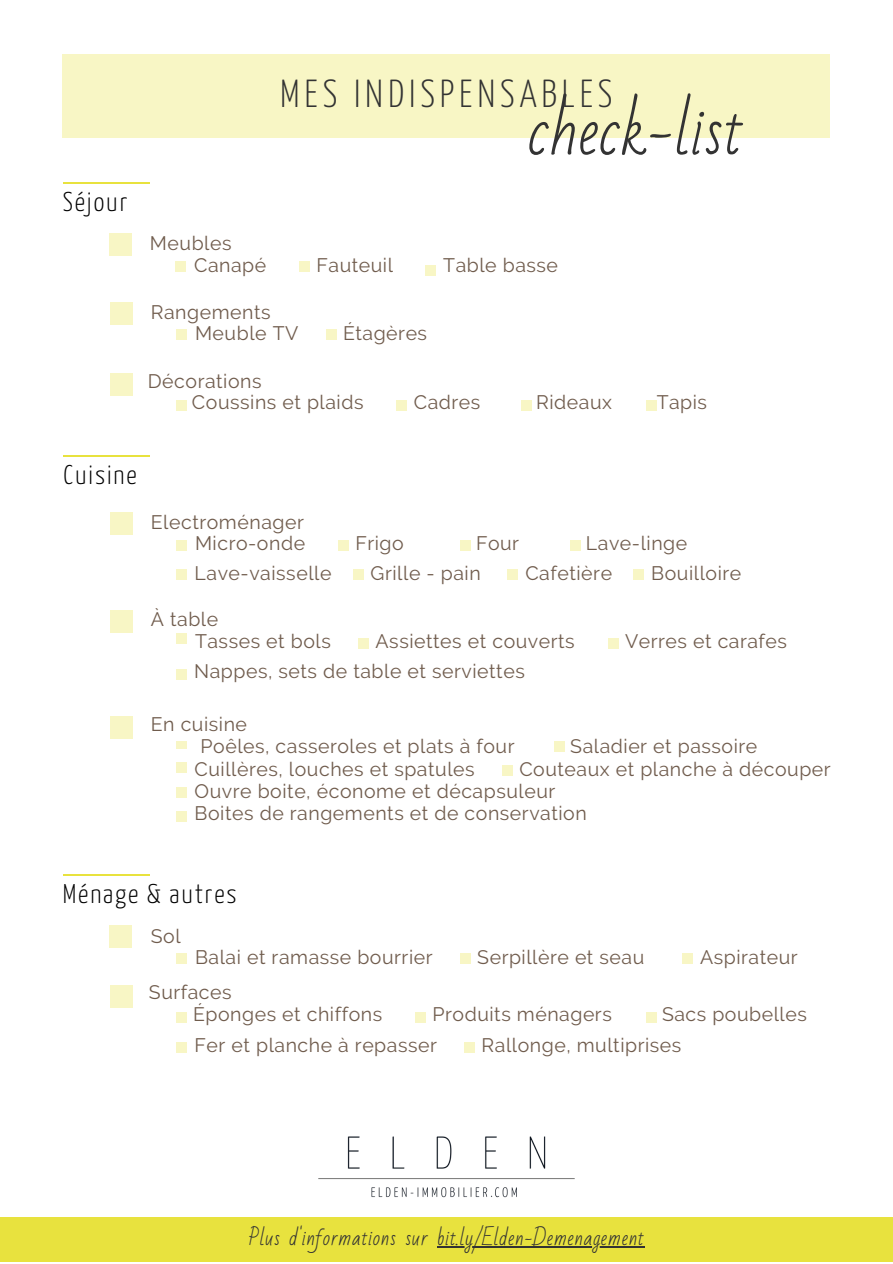
<style>
.page{position:relative;width:893px;height:1264px;background:#fff}
.page>*{position:absolute;margin:0;border:0;box-sizing:border-box;transform-origin:0 0}
.t1{font:63px "Bad Script";color:#333}
.t2{font:300 39px "Yanone Kaffeesatz";letter-spacing:.125em;color:#333}
.t3{font:300 27px "Yanone Kaffeesatz";letter-spacing:.07em;color:#000}
.t4{font:19.5px "Raleway";letter-spacing:.03em;color:#705c4d}
.t5{font:19.5px "Bad Script";letter-spacing:.03em;color:#333}
</style>
<div class="page">
<div style="left:0;top:1217px;width:892px;height:45px;background:#e8e23e"></div>
<img style="left:318px;top:1136px;width:257px;height:61px">
<hr style="left:437px;top:1245px;width:207px;height:2px;background:#333">
<div style="left:646px;top:401px;width:11px;height:10px;background:#f8f6c5"></div>
<hr style="left:63px;top:183px;width:86px;height:1px;background:#e8e23e">
<div style="left:110px;top:234px;width:22px;height:22px;background:#f8f6c5"></div>
<div style="left:176px;top:261px;width:10px;height:10px;background:#f8f6c5"></div>
<div style="left:300px;top:261px;width:10px;height:10px;background:#f8f6c5"></div>
<div style="left:425px;top:265px;width:10px;height:10px;background:#f8f6c5"></div>
<div style="left:110px;top:373px;width:23px;height:22px;background:#f8f6c5"></div>
<div style="left:177px;top:401px;width:10px;height:10px;background:#f8f6c5"></div>
<div style="left:396px;top:401px;width:10px;height:10px;background:#f8f6c5"></div>
<div style="left:521px;top:401px;width:11px;height:10px;background:#f8f6c5"></div>
<div style="left:110px;top:302px;width:23px;height:23px;background:#f8f6c5"></div>
<div style="left:177px;top:329px;width:10px;height:10px;background:#f8f6c5"></div>
<div style="left:326px;top:329px;width:10px;height:10px;background:#f8f6c5"></div>
<div style="left:633px;top:569px;width:11px;height:11px;background:#f8f6c5"></div>
<div style="left:608px;top:638px;width:11px;height:10px;background:#f8f6c5"></div>
<hr style="left:63px;top:455px;width:86px;height:1px;background:#e8e23e">
<div style="left:110px;top:512px;width:23px;height:22px;background:#f8f6c5"></div>
<div style="left:177px;top:540px;width:10px;height:10px;background:#f8f6c5"></div>
<div style="left:338px;top:540px;width:10px;height:10px;background:#f8f6c5"></div>
<div style="left:460px;top:540px;width:10px;height:10px;background:#f8f6c5"></div>
<div style="left:570px;top:540px;width:10px;height:10px;background:#f8f6c5"></div>
<div style="left:177px;top:569px;width:10px;height:11px;background:#f8f6c5"></div>
<div style="left:353px;top:569px;width:10px;height:11px;background:#f8f6c5"></div>
<div style="left:507px;top:569px;width:10px;height:11px;background:#f8f6c5"></div>
<div style="left:110px;top:610px;width:23px;height:23px;background:#f8f6c5"></div>
<div style="left:177px;top:633px;width:10px;height:11px;background:#f8f6c5"></div>
<div style="left:358px;top:638px;width:10px;height:10px;background:#f8f6c5"></div>
<div style="left:177px;top:669px;width:10px;height:11px;background:#f8f6c5"></div>
<div style="left:110px;top:716px;width:23px;height:22px;background:#f8f6c5"></div>
<div style="left:177px;top:741px;width:10px;height:7px;background:#f8f6c5"></div>
<div style="left:554px;top:741px;width:10px;height:10px;background:#f8f6c5"></div>
<div style="left:177px;top:762px;width:10px;height:10px;background:#f8f6c5"></div>
<div style="left:177px;top:787px;width:10px;height:10px;background:#f8f6c5"></div>
<div style="left:502px;top:765px;width:10px;height:10px;background:#f8f6c5"></div>
<div style="left:177px;top:811px;width:10px;height:10px;background:#f8f6c5"></div>
<div style="left:682px;top:953px;width:11px;height:10px;background:#f8f6c5"></div>
<div style="left:646px;top:1012px;width:11px;height:10px;background:#f8f6c5"></div>
<hr style="left:63px;top:874px;width:86px;height:1px;background:#e8e23e">
<div style="left:110px;top:925px;width:22px;height:23px;background:#f8f6c5"></div>
<div style="left:177px;top:953px;width:10px;height:10px;background:#f8f6c5"></div>
<div style="left:460px;top:953px;width:10px;height:10px;background:#f8f6c5"></div>
<div style="left:110px;top:985px;width:23px;height:22px;background:#f8f6c5"></div>
<div style="left:177px;top:1012px;width:10px;height:10px;background:#f8f6c5"></div>
<div style="left:415px;top:1012px;width:10px;height:10px;background:#f8f6c5"></div>
<div style="left:464px;top:1041px;width:10px;height:11px;background:#f8f6c5"></div>
<div style="left:177px;top:1041px;width:10px;height:11px;background:#f8f6c5"></div>
<div style="left:63px;top:54px;width:766px;height:84px;background:#f8f6c5"></div>
<p class="t3" style="left:63px;top:191px;width:66px">Séjour</p>
<p class="t2" style="left:280px;top:78px;width:334px">MES INDISPENSABLES</p>
<p class="t1" style="left:527px;top:96px;width:217px">check-list</p>
<p class="t4" style="left:150px;top:232px;width:83px">Meubles</p>
<p class="t4" style="left:194px;top:253px;width:74px">Canapé</p>
<p class="t4" style="left:316px;top:253px;width:78px">Fauteuil</p>
<p class="t4" style="left:443px;top:253px;width:116px">Table basse</p>
<p class="t4" style="left:151px;top:300px;width:121px">Rangements</p>
<p class="t4" style="left:195px;top:322px;width:105px">Meuble TV</p>
<p class="t4" style="left:343px;top:322px;width:86px">Étagères</p>
<p class="t4" style="left:148px;top:369px;width:115px">Décorations</p>
<p class="t4" style="left:192px;top:391px;width:173px">Coussins et plaids</p>
<p class="t4" style="left:414px;top:391px;width:68px">Cadres</p>
<p class="t4" style="left:536px;top:391px;width:77px">Rideaux</p>
<p class="t4" style="left:656px;top:391px;width:52px">Tapis</p>
<p class="t3" style="left:64px;top:464px;width:75px">Cuisine</p>
<p class="t4" style="left:151px;top:510px;width:154px">Electroménager</p>
<p class="t4" style="left:195px;top:532px;width:112px">Micro-onde</p>
<p class="t4" style="left:355px;top:532px;width:50px">Frigo</p>
<p class="t4" style="left:476px;top:532px;width:45px">Four</p>
<p class="t4" style="left:586px;top:532px;width:103px">Lave-linge</p>
<p class="t4" style="left:195px;top:561px;width:138px">Lave-vaisselle</p>
<p class="t4" style="left:370px;top:561px;width:111px">Grille - pain</p>
<p class="t4" style="left:525px;top:561px;width:88px">Cafetière</p>
<p class="t4" style="left:651px;top:561px;width:91px">Bouilloire</p>
<p class="t4" style="left:151px;top:608px;width:69px">À table</p>
<p class="t4" style="left:195px;top:629px;width:137px">Tasses et bols</p>
<p class="t4" style="left:375px;top:629px;width:201px">Assiettes et couverts</p>
<p class="t4" style="left:625px;top:629px;width:163px">Verres et carafes</p>
<p class="t4" style="left:194px;top:659px;width:332px">Nappes, sets de table et serviettes</p>
<p class="t4" style="left:151px;top:713px;width:98px">En cuisine</p>
<p class="t4" style="left:200px;top:734px;width:315px">Poêles, casseroles et plats à four</p>
<p class="t4" style="left:570px;top:734px;width:188px">Saladier et passoire</p>
<p class="t4" style="left:195px;top:757px;width:281px">Cuillères, louches et spatules</p>
<p class="t4" style="left:519px;top:757px;width:313px">Couteaux et planche à découper</p>
<p class="t4" style="left:195px;top:780px;width:362px">Ouvre boite, économe et décapsuleur</p>
<p class="t4" style="left:195px;top:801px;width:393px">Boites de rangements et de conservation</p>
<p class="t3" style="left:63px;top:883px;width:175px">Ménage &amp; autres</p>
<p class="t4" style="left:151px;top:924px;width:31px">Sol</p>
<p class="t4" style="left:195px;top:945px;width:239px">Balai et ramasse bourrier</p>
<p class="t4" style="left:477px;top:945px;width:168px">Serpillère et seau</p>
<p class="t4" style="left:700px;top:945px;width:99px">Aspirateur</p>
<p class="t4" style="left:149px;top:980px;width:84px">Surfaces</p>
<p class="t4" style="left:193px;top:1002px;width:191px">Éponges et chiffons</p>
<p class="t4" style="left:432px;top:1002px;width:181px">Produits ménagers</p>
<p class="t4" style="left:662px;top:1002px;width:146px">Sacs poubelles</p>
<p class="t4" style="left:195px;top:1033px;width:244px">Fer et planche à repasser</p>
<p class="t4" style="left:481px;top:1033px;width:201px">Rallonge, multiprises</p>
<p class="t5" style="left:248px;top:1226px;width:397px">Plus d'informations sur bit.ly/Elden-Demenagement</p>
</div>
